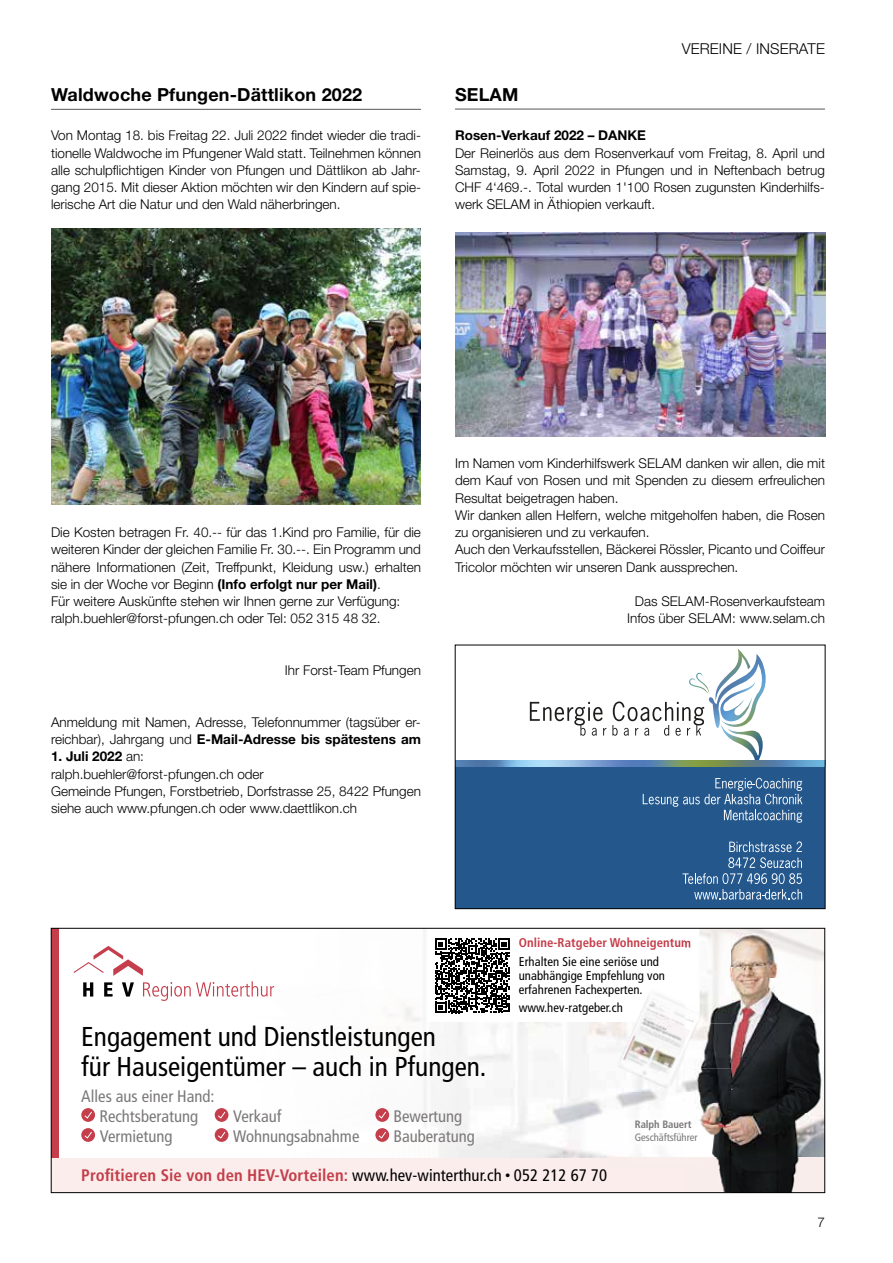
<style>
.page{position:relative;width:893px;height:1263px;background:#fff}
.page>*{position:absolute;margin:0;border:0;box-sizing:border-box;transform-origin:0 0}
.t1{font:condensed 27.3px/30px "Frutiger LT Com";color:#000}
.t2{font:700 18px "Helvetica Neue LT Pro";letter-spacing:.01em;color:#000}
.t3{font:condensed 16.65px/20px "Frutiger LT Com";color:#7b7879;text-align:center}
.t4{font:700 condensed 16.65px "Frutiger LT Com";letter-spacing:.005em;color:#c43e4b}
.t5{font:300 15px "Helvetica Neue LT Pro";letter-spacing:.01em;color:#000}
.t6{font:300 13.5px/17.2px "Helvetica Neue LT Pro";color:#000}
.t7{font:700 13.5px "Helvetica Neue LT Pro";color:#000}
.t8{font:condensed 12.75px/14px "Frutiger LT Com";letter-spacing:.005em;color:#000}
.t9{font:700 condensed 12.75px "Frutiger LT Com";letter-spacing:.005em;color:#c43e4b}
.t10{font:condensed 10.65px "Frutiger LT Com";letter-spacing:-.005em;color:#7b7879}
.t11{font:700 condensed 10.65px "Frutiger LT Com";letter-spacing:-.005em;color:#7b7879}
.s1{font-weight:700}
.s2{font-weight:400;color:#000}
.s3{font-weight:400;font-size:10.65px;color:#000}
</style>
<div class="page">
<img style="left:699px;top:930px;width:124px;height:93px">
<img style="left:459px;top:1022px;width:157px;height:136px">
<img style="left:623px;top:1090px;width:59px;height:3px">
<div style="left:51px;top:928px;width:8px;height:264px;background:#c43e4b"></div>
<svg style="left:74px;top:946px;width:200px;height:55px"></svg>
<div style="left:51px;top:1158px;width:774px;height:34px;background:#faedeb"></div>
<img style="left:616px;top:1022px;width:69px;height:68px">
<img style="left:685px;top:1023px;width:138px;height:90px">
<img style="left:723px;top:1113px;width:100px;height:45px">
<img style="left:719px;top:1158px;width:80px;height:33px">
<svg style="left:435px;top:938px;width:256px;height:84px"></svg>
<img style="left:685px;top:1009px;width:20px;height:46px">
<img style="left:685px;top:1003px;width:13px;height:17px">
<img style="left:608px;top:1093px;width:115px;height:76px">
<div style="left:81px;top:1108px;width:14px;height:14px;background:#c43e4b;border-radius:50%"></div>
<svg style="left:83px;top:1110px;width:9px;height:9px"></svg>
<div style="left:215px;top:1108px;width:13px;height:14px;background:#c43e4b;border-radius:50%"></div>
<svg style="left:218px;top:1111px;width:8px;height:8px"></svg>
<div style="left:375px;top:1108px;width:14px;height:14px;background:#c43e4b;border-radius:50%"></div>
<svg style="left:377px;top:1110px;width:9px;height:9px"></svg>
<svg style="left:81px;top:1128px;width:14px;height:14px"></svg>
<svg style="left:83px;top:1130px;width:10px;height:9px"></svg>
<div style="left:215px;top:1128px;width:13px;height:14px;background:#c43e4b;border-radius:50%"></div>
<svg style="left:218px;top:1131px;width:8px;height:8px"></svg>
<div style="left:375px;top:1128px;width:14px;height:14px;background:#c43e4b;border-radius:50%"></div>
<svg style="left:377px;top:1130px;width:9px;height:9px"></svg>
<div style="left:51px;top:928px;width:774px;height:265px;border:1px solid #000"></div>
<hr style="left:455px;top:109px;width:370px;height:1px;background:#575756">
<img style="left:455px;top:232px;width:370px;height:205px">
<hr style="left:51px;top:109px;width:370px;height:1px;background:#575756">
<img style="left:51px;top:228px;width:370px;height:277px">
<svg style="left:457px;top:649px;width:366px;height:258px"></svg>
<div style="left:455px;top:645px;width:370px;height:264px;border:1px solid #000"></div>
<h2 class="t2" style="left:51px;top:84px;width:313px">Waldwoche Pfungen-Dättlikon 2022</h2>
<p class="t6" style="left:51px;top:127px;width:371px;text-align:justify">Von Montag 18. bis Freitag 22. Juli 2022 findet wieder die tradi&shy;tionelle Waldwoche im Pfungener Wald statt. Teilnehmen können alle schulpflichtigen Kinder von Pfungen und Dättlikon ab Jahr&shy;gang 2015. Mit dieser Aktion möchten wir den Kindern auf spie&shy;lerische Art die Natur und den Wald näherbringen.</p>
<p class="t5" style="left:682px;top:40px;width:145px">VEREINE / INSERATE</p>
<h2 class="t2" style="left:455px;top:83px;width:65px">SELAM</h2>
<p class="t7" style="left:455px;top:127px;width:193px">Rosen-Verkauf 2022 – DANKE</p>
<p class="t6" style="left:455px;top:144px;width:371px;text-align:justify">Der Reinerlös aus dem Rosenverkauf vom Freitag, 8. April und Samstag, 9. April 2022 in Pfungen und in Neftenbach betrug CHF 4‘469.-. Total wurden 1'100 Rosen zugunsten Kinderhilfs&shy;werk SELAM in Äthiopien verkauft.</p>
<p class="t6" style="left:51px;top:523px;width:371px">Die Kosten betragen Fr. 40.-- für das 1.Kind pro Familie, für die weiteren Kinder der gleichen Familie Fr. 30.--. Ein Programm und nähere Informationen (Zeit, Treffpunkt, Kleidung usw.) erhalten sie in der Woche vor Beginn <span class="s1">(Info erfolgt nur per Mail)</span>.<br>Für weitere Auskünfte stehen wir Ihnen gerne zur Verfügung: ralph.buehler@forst-pfungen.ch oder Tel: 052 315 48 32.</p>
<p class="t6" style="left:285px;top:661px;width:138px">Ihr Forst-Team Pfungen</p>
<p class="t6" style="left:51px;top:713px;width:371px">Anmeldung mit Namen, Adresse, Telefonnummer (tagsüber er&shy;reichbar), Jahrgang und <span class="s1">E-Mail-Adresse bis spätestens am</span></p>
<p class="t6" style="left:51px;top:748px;width:371px"><span class="s1">1. Juli 2022</span> an:<br>ralph.buehler@forst-pfungen.ch oder<br>Gemeinde Pfungen, Forstbetrieb, Dorfstrasse 25, 8422 Pfungen siehe auch www.pfungen.ch oder www.daettlikon.ch</p>
<p class="t6" style="left:455px;top:454px;width:371px">Im Namen vom Kinderhilfswerk SELAM danken wir allen, die mit dem Kauf von Rosen und mit Spenden zu diesem erfreulichen Resultat beigetragen haben.<br>Wir danken allen Helfern, welche mitgeholfen haben, die Rosen zu organisieren und zu verkaufen.<br>Auch den Verkaufsstellen, Bäckerei Rössler, Picanto und Coiffeur Tricolor möchten wir unseren Dank aussprechen.</p>
<p class="t6" style="left:627px;top:592px;width:199px;text-align:center">Das SELAM-Rosenverkaufsteam<br>Infos über SELAM: www.selam.ch</p>
<p class="t9" style="left:519px;top:935px;width:174px">Online-Ratgeber Wohneigentum</p>
<p class="t8" style="left:519px;top:954px;width:148px">Erhalten Sie eine seriöse und unabhängige Empfehlung von erfahrenen Fachexperten.</p>
<p class="t8" style="left:519px;top:1001px;width:106px">www.hev-ratgeber.ch</p>
<h1 class="t1" style="left:81px;top:1021px;width:407px">Engagement und Dienstleistungen<br>für Hauseigentümer – auch in Pfungen.</h1>
<p class="t3" style="left:81px;top:1086px;width:135px">Alles aus einer Hand:<br>Rechtsberatung</p>
<p class="t3" style="left:233px;top:1106px;width:50px">Verkauf</p>
<p class="t3" style="left:393px;top:1106px;width:70px">Bewertung</p>
<p class="t3" style="left:100px;top:1126px;width:74px">Vermietung</p>
<p class="t3" style="left:233px;top:1126px;width:128px">Wohnungsabnahme</p>
<p class="t3" style="left:393px;top:1126px;width:83px">Bauberatung</p>
<p class="t4" style="left:81px;top:1165px;width:527px">Profitieren Sie von den HEV-Vorteilen: <span class="s2">www.hev-winterthur.ch</span> <span class="s3">•</span> <span class="s2">052 212 67 70</span></p>
<p class="t11" style="left:635px;top:1118px;width:58px">Ralph Bauert</p>
<p class="t10" style="left:635px;top:1131px;width:64px">Geschäftsführer</p>
<p class="t6" style="left:817px;top:1213px;width:9px">7</p>
</div>
